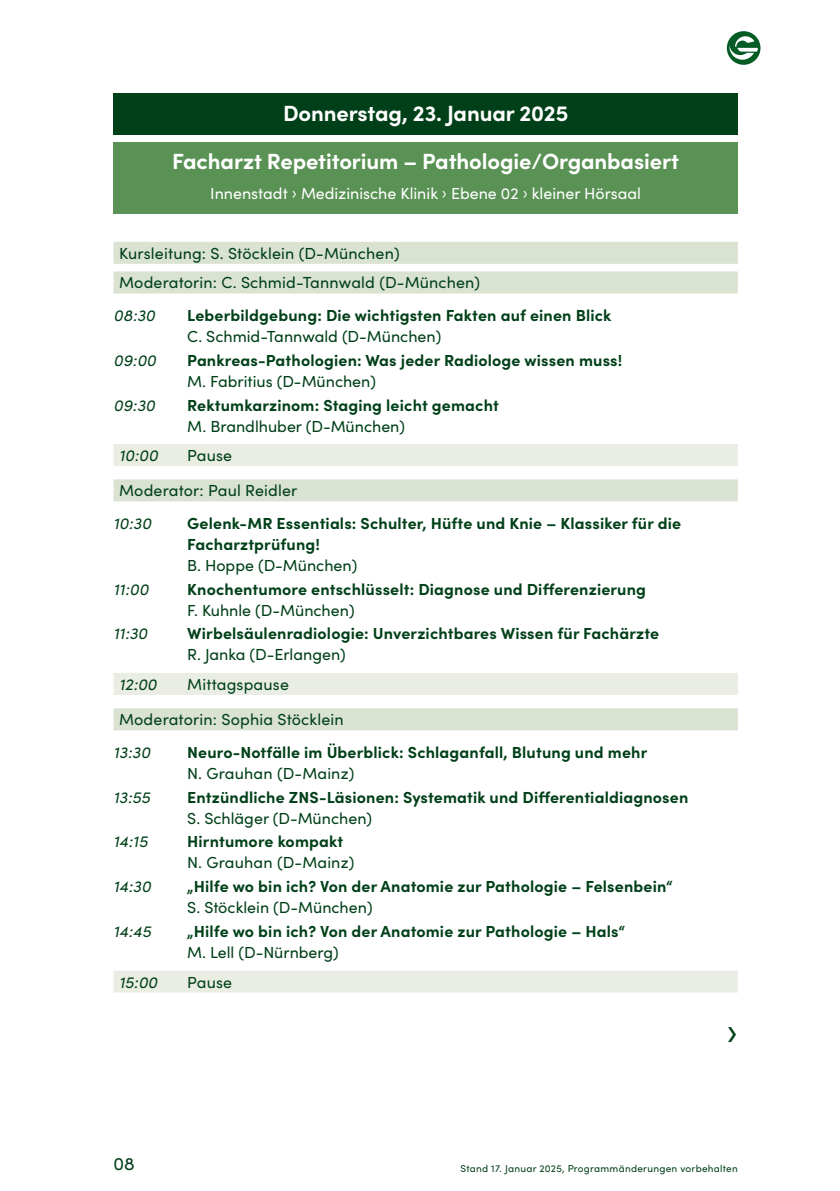
<style>
.page{position:relative;width:840px;height:1191px;background:#fff}
.page>*{position:absolute;margin:0;border:0;box-sizing:border-box;transform-origin:0 0}
.t1{font:36px "Sofia Pro";color:#004018}
.t2{font:700 22px "Sofia Pro";letter-spacing:-.005em;color:#fff}
.t3{font:18px "Sofia Pro";color:#004018}
.t4{font:700 16px/21px "Sofia Pro";letter-spacing:.01em;color:#004018}
.t5{font:16px/29.6px "Sofia Pro";color:#004018}
.t6{font:italic 16px "Sofia Pro";letter-spacing:.01em;color:#004018}
.t7{font:16px "Sofia Pro";color:#fff}
.t8{font:10px "Sofia Pro";letter-spacing:.025em;color:#004018}
</style>
<div class="page">
<div style="left:113px;top:242px;width:624px;height:22px;background:#dae2d2"></div>
<div style="left:113px;top:271px;width:624px;height:22px;background:#dae2d2"></div>
<div style="left:113px;top:444px;width:624px;height:22px;background:#e9ede4"></div>
<div style="left:113px;top:479px;width:624px;height:22px;background:#dae2d2"></div>
<div style="left:113px;top:673px;width:624px;height:22px;background:#e9ede4"></div>
<div style="left:113px;top:708px;width:624px;height:22px;background:#dae2d2"></div>
<div style="left:113px;top:970px;width:624px;height:22px;background:#e9ede4"></div>
<div style="left:113px;top:142px;width:624px;height:71px;background:#599254"></div>
<svg style="left:726px;top:31px;width:34px;height:34px"></svg>
<div style="left:113px;top:94px;width:624px;height:41px;background:#004018"></div>
<h2 class="t2" style="left:283px;top:96px;width:287px">Donnerstag, 23. Januar 2025</h2>
<h2 class="t2" style="left:172px;top:144px;width:508px">Facharzt Repetitorium – Pathologie/Organbasiert</h2>
<p class="t7" style="left:210px;top:182px;width:432px">Innenstadt › Medizinische Klinik › Ebene 02 › kleiner Hörsaal</p>
<p class="t5" style="left:119px;top:237px;width:362px">Kursleitung: S. Stöcklein (D-München)<br>Moderatorin: C. Schmid-Tannwald (D-München)</p>
<p class="t6" style="left:113px;top:303px;width:43px">08:30</p>
<p class="t4" style="left:187px;top:303px;width:425px">Leberbildgebung: Die wichtigsten Fakten auf einen Blick</p>
<p class="t5" style="left:187px;top:320px;width:255px">C. Schmid-Tannwald (D-München)</p>
<p class="t6" style="left:113px;top:348px;width:44px">09:00</p>
<p class="t4" style="left:187px;top:348px;width:436px">Pankreas-Pathologien: Was jeder Radiologe wissen muss!</p>
<p class="t5" style="left:187px;top:365px;width:190px">M. Fabritius (D-München)</p>
<p class="t6" style="left:113px;top:393px;width:43px">09:30</p>
<p class="t4" style="left:187px;top:393px;width:313px">Rektumkarzinom: Staging leicht gemacht</p>
<p class="t5" style="left:187px;top:410px;width:219px">M. Brandlhuber (D-München)</p>
<p class="t6" style="left:119px;top:444px;width:40px">10:00</p>
<p class="t5" style="left:187px;top:440px;width:46px">Pause</p>
<p class="t5" style="left:119px;top:475px;width:179px">Moderator: Paul Reidler</p>
<p class="t6" style="left:113px;top:511px;width:39px">10:30</p>
<p class="t4" style="left:187px;top:511px;width:495px">Gelenk-MR Essentials: Schulter, Hüfte und Knie – Klassiker für die<br>Facharztprüfung!</p>
<p class="t5" style="left:187px;top:549px;width:171px">B. Hoppe (D-München)</p>
<p class="t6" style="left:113px;top:577px;width:36px">11:00</p>
<p class="t4" style="left:187px;top:577px;width:460px">Knochentumore entschlüsselt: Diagnose und Differenzierung</p>
<p class="t5" style="left:187px;top:594px;width:169px">F. Kuhnle (D-München)</p>
<p class="t6" style="left:113px;top:622px;width:35px">11:30</p>
<p class="t4" style="left:187px;top:622px;width:473px">Wirbelsäulenradiologie: Unverzichtbares Wissen für Fachärzte</p>
<p class="t5" style="left:187px;top:639px;width:160px">R. Janka (D-Erlangen)</p>
<p class="t6" style="left:119px;top:672px;width:39px">12:00</p>
<p class="t5" style="left:187px;top:668px;width:103px">Mittagspause</p>
<p class="t5" style="left:119px;top:704px;width:226px">Moderatorin: Sophia Stöcklein</p>
<p class="t6" style="left:113px;top:740px;width:38px">13:30</p>
<p class="t4" style="left:187px;top:740px;width:461px">Neuro-Notfälle im Überblick: Schlaganfall, Blutung und mehr</p>
<p class="t5" style="left:187px;top:757px;width:168px">N. Grauhan (D-Mainz)</p>
<p class="t6" style="left:113px;top:785px;width:38px">13:55</p>
<p class="t4" style="left:187px;top:785px;width:502px">Entzündliche ZNS-Läsionen: Systematik und Differentialdiagnosen</p>
<p class="t5" style="left:187px;top:802px;width:186px">S. Schläger (D-München)</p>
<p class="t6" style="left:113px;top:830px;width:36px">14:15</p>
<p class="t4" style="left:187px;top:830px;width:157px">Hirntumore kompakt</p>
<p class="t5" style="left:187px;top:847px;width:168px">N. Grauhan (D-Mainz)</p>
<p class="t6" style="left:113px;top:875px;width:39px">14:30</p>
<p class="t4" style="left:187px;top:874px;width:487px">„Hilfe wo bin ich? Von der Anatomie zur Pathologie – Felsenbein“</p>
<p class="t5" style="left:187px;top:892px;width:187px">S. Stöcklein (D-München)</p>
<p class="t6" style="left:113px;top:919px;width:39px">14:45</p>
<p class="t4" style="left:187px;top:919px;width:439px">„Hilfe wo bin ich? Von der Anatomie zur Pathologie – Hals“</p>
<p class="t5" style="left:187px;top:936px;width:153px">M. Lell (D-Nürnberg)</p>
<p class="t6" style="left:119px;top:970px;width:40px">15:00</p>
<p class="t5" style="left:187px;top:966px;width:46px">Pause</p>
<h1 class="t1" style="left:726px;top:1003px;width:13px">›</h1>
<p class="t3" style="left:113px;top:1150px;width:23px">08</p>
<p class="t8" style="left:460px;top:1161px;width:278px">Stand 17. Januar 2025, Programmänderungen vorbehalten</p>
</div>
